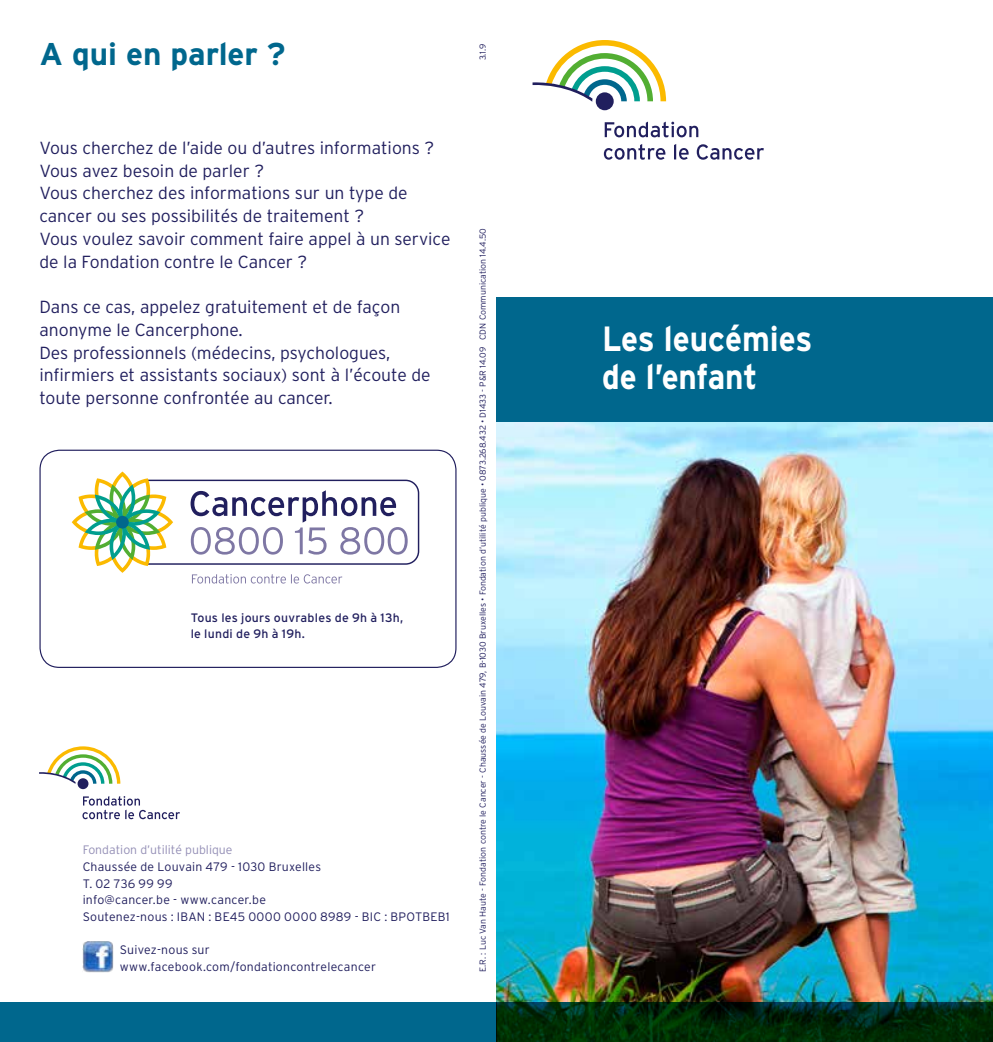
<style>
.page{position:relative;width:993px;height:1042px;background:#fff}
.page>*{position:absolute;margin:0;border:0;box-sizing:border-box;transform-origin:0 0}
.t1{font:700 35px/38.5px "Interstate";color:#fff;scale:.9 1}
.t2{font:700 31.5px "Interstate";letter-spacing:-.005em;color:#00678d}
.t3{font:300 17.5px/22.8px "Interstate";color:#211f5e}
.t4{font:300 12.25px/16.6px "Interstate";letter-spacing:.02em;color:#211f5e}
.t5{font:12.25px/15.8px "Interstate";letter-spacing:.02em;color:#211f5e}
.t6{font:300 12.25px "Interstate";color:#948fb6}
.t7{font:300 8.75px "Interstate";color:#211f5e}
</style>
<div class="page">
<img style="left:496px;top:422px;width:496px;height:580px">
<div style="left:0;top:1002px;width:496px;height:40px;background:#00678d"></div>
<svg style="left:496px;top:1002px;width:496px;height:40px;background:#002a0c"></svg>
<div style="left:496px;top:298px;width:496px;height:124px;background:#00678d"></div>
<svg style="left:604px;top:122px;width:94px;height:15px"></svg>
<svg style="left:603px;top:144px;width:62px;height:16px"></svg>
<svg style="left:674px;top:144px;width:14px;height:16px"></svg>
<svg style="left:696px;top:144px;width:67px;height:16px"></svg>
<div style="left:595px;top:92px;width:18px;height:18px;background:#211f5e;border-radius:50%"></div>
<svg style="left:532px;top:40px;width:134px;height:62px"></svg>
<div style="left:39px;top:450px;width:417px;height:218px;border:1px solid #211f5e;border-radius:19px"></div>
<svg style="left:72px;top:471px;width:347px;height:112px"></svg>
<img style="left:83px;top:941px;width:31px;height:31px">
<svg style="left:82px;top:796px;width:98px;height:23px"></svg>
<div style="left:78px;top:778px;width:10px;height:11px;background:#211f5e;border-radius:50%"></div>
<svg style="left:39px;top:746px;width:81px;height:38px"></svg>
<h2 class="t2" style="left:39px;top:36px;width:247px">A qui en parler ?</h2>
<p class="t3" style="left:39px;top:136px;width:412px">Vous cherchez de l’aide ou d’autres informations ?<br>Vous avez besoin de parler ?<br>Vous cherchez des informations sur un type de cancer ou ses possibilités de traitement ?<br>Vous voulez savoir comment faire appel à un service de la Fondation contre le Cancer ?</p>
<p class="t3" style="left:39px;top:295px;width:392px">Dans ce cas, appelez gratuitement et de façon anonyme le Cancerphone.<br>Des professionnels (médecins, psychologues, infirmiers et assistants sociaux) sont à l’écoute de toute personne confrontée au cancer.</p>
<p class="t5" style="left:191px;top:609px;width:214px">Tous les jours ouvrables de 9h à 13h, le lundi de 9h à 19h.</p>
<p class="t6" style="left:83px;top:843px;width:151px">Fondation d’utilité publique</p>
<p class="t4" style="left:83px;top:858px;width:368px">Chaussée de Louvain 479 - 1030 Bruxelles<br>T. 02 736 99 99<br>info@cancer.be - www.cancer.be<br>Soutenez-nous : IBAN : BE45 0000 0000 8989 - BIC : BPOTBEB1</p>
<p class="t4" style="left:120px;top:941px;width:257px">Suivez-nous sur www.facebook.com/fondationcontrelecancer</p>
<p class="t7" style="left:478px;top:60px;width:18px;rotate:-90deg">3.1.9</p>
<p class="t7" style="left:478px;top:972px;width:745px;rotate:-90deg">E.R. : Luc Van Haute - Fondation contre le Cancer - Chaussée de Louvain 479, B-1030 Bruxelles • Fondation d’utilité publique • 0873.268.432 • D1433 - P&amp;R 14.09 CDN Communication 14.4.50</p>
<h1 class="t1" style="left:602px;top:319px;width:235px">Les leucémies de l’enfant</h1>
</div>
